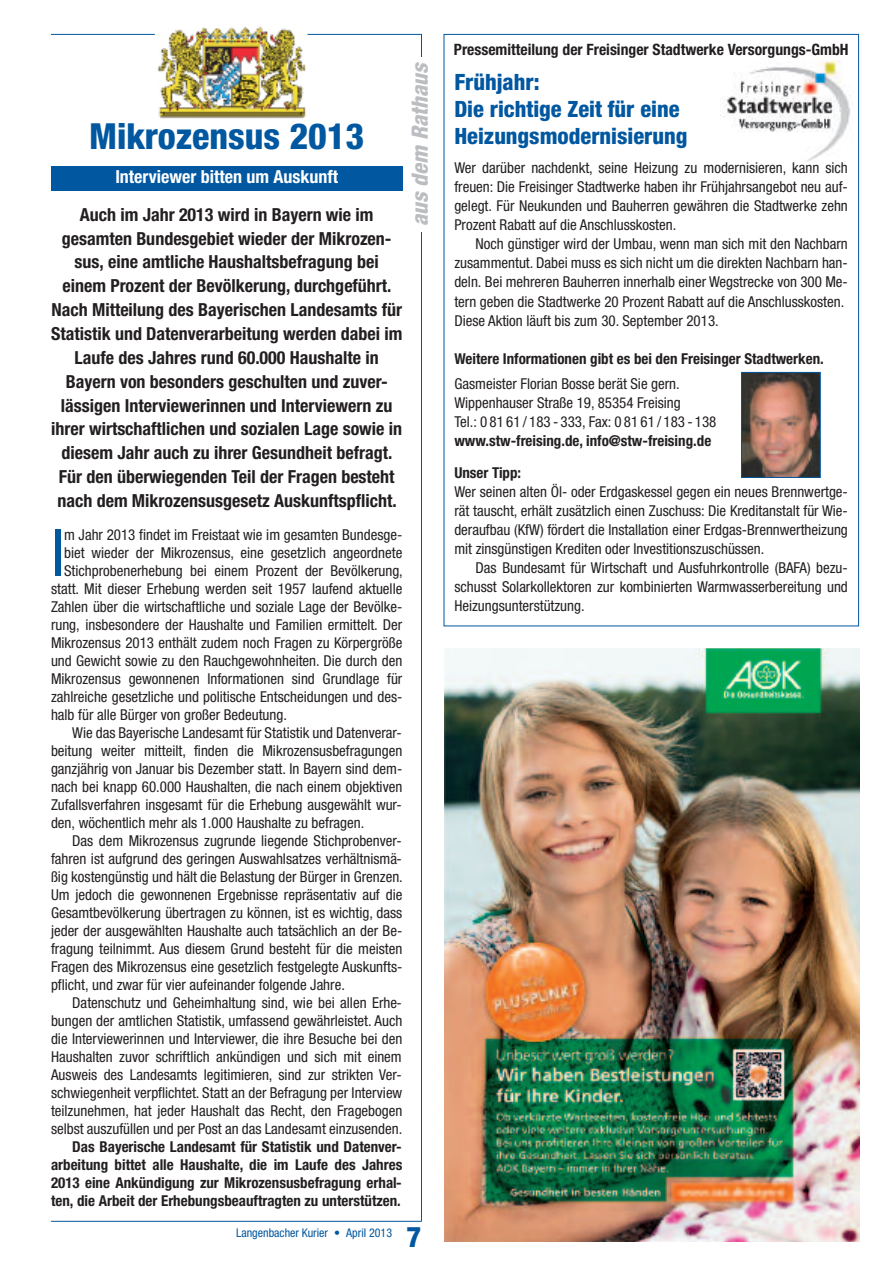
<style>
.page{position:relative;width:893px;height:1263px;background:#fff}
.page>*{position:absolute;margin:0;border:0;box-sizing:border-box;transform-origin:0 0}
.t1{font:condensed 65.4px "Helvetica Neue";color:#0157a0}
.t2{font:800 condensed 36px "Helvetica Neue";color:#0157a0}
.t3{font:800 condensed 28.5px "Helvetica Neue";color:#0157a0}
.t4{font:800 condensed 22.5px/27px "Helvetica Neue";color:#0157a0}
.t5{font:italic 800 condensed 22.5px "Helvetica Neue";color:#bcbdc0}
.t6{font:700 condensed 18px/23.9px "Helvetica Neue";color:#231f20;text-align:center}
.t7{font:700 condensed 18px "Helvetica Neue";color:#fff}
.t8{font:700 condensed 15.6px "Helvetica Neue";color:#231f20}
.t9{font:condensed 15px/19px "Helvetica Neue";color:#231f20;text-align:justify}
.t10{font:700 condensed 15px/18px "Helvetica Neue";color:#231f20}
.t11{font:condensed 12px "Helvetica Neue";color:#0157a0}
</style>
<div class="page">
<hr style="left:421px;top:34px;width:1px;height:1187px;background:#0157a0">
<hr style="left:51px;top:1221px;width:370px;height:1px;background:#0157a0">
<img style="left:445px;top:648px;width:415px;height:594px">
<img style="left:720px;top:61px;width:130px;height:101px">
<img style="left:743px;top:374px;width:76px;height:102px">
<div style="left:741px;top:372px;width:80px;height:106px;border:1px solid #0157a0"></div>
<div style="left:51px;top:167px;width:351px;height:24px;background:#0157a0"></div>
<img style="left:151px;top:26px;width:159px;height:93px">
<hr style="left:308px;top:34px;width:113px;height:1px;background:#0157a0">
<hr style="left:51px;top:34px;width:104px;height:1px;background:#0157a0">
<h2 class="t2" style="left:89px;top:123px;width:277px">Mikrozensus 2013</h2>
<p class="t7" style="left:115px;top:170px;width:224px">Interviewer bitten um Auskunft</p>
<p class="t6" style="left:51px;top:204px;width:353px">Auch im Jahr 2013 wird in Bayern wie im gesamten Bundesgebiet wieder der Mikrozen&shy;sus, eine amtliche Haushaltsbefragung bei einem Prozent der Bevölkerung, durchgeführt.<br>Nach Mitteilung des Bayerischen Landesamts für Statistik und Datenverarbeitung werden dabei im Laufe des Jahres rund 60.000 Haushalte in Bayern von besonders geschulten und zuver&shy;lässigen Interviewerinnen und Interviewern zu ihrer wirtschaftlichen und sozialen Lage sowie in diesem Jahr auch zu ihrer Gesundheit befragt.<br>Für den überwiegenden Teil der Fragen besteht nach dem Mikrozensusgesetz Auskunftspflicht.</p>
<h1 class="t1" style="left:51px;top:529px;width:15px">I</h1>
<p class="t9" style="left:64px;top:526px;width:340px">m Jahr 2013 findet im Freistaat wie im gesamten Bundesge-</p>
<p class="t9" style="left:64px;top:544px;width:340px">biet wieder der Mikrozensus, eine gesetzlich angeordnete</p>
<p class="t9" style="left:64px;top:562px;width:340px">Stichprobenerhebung bei einem Prozent der Bevölkerung,</p>
<p class="t9" style="left:51px;top:580px;width:353px">statt. Mit dieser Erhebung werden seit 1957 laufend aktuelle</p>
<p class="t9" style="left:51px;top:598px;width:353px">Zahlen über die wirtschaftliche und soziale Lage der Bevölke-</p>
<p class="t9" style="left:51px;top:616px;width:353px">rung, insbesondere der Haushalte und Familien ermittelt. Der</p>
<p class="t9" style="left:51px;top:634px;width:353px">Mikrozensus 2013 enthält zudem noch Fragen zu Körpergröße</p>
<p class="t9" style="left:51px;top:652px;width:353px">und Gewicht sowie zu den Rauchgewohnheiten. Die durch den</p>
<p class="t9" style="left:51px;top:670px;width:353px">Mikrozensus gewonnenen Informationen sind Grundlage für</p>
<p class="t9" style="left:51px;top:688px;width:353px">zahlreiche gesetzliche und politische Entscheidungen und des-</p>
<p class="t9" style="left:51px;top:706px;width:237px">halb für alle Bürger von großer Bedeutung.</p>
<p class="t9" style="left:72px;top:724px;width:331px">Wie das Bayerische Landesamt für Statistik und Datenverar-</p>
<p class="t9" style="left:51px;top:742px;width:353px">beitung weiter mitteilt, finden die Mikrozensusbefragungen</p>
<p class="t9" style="left:51px;top:760px;width:353px">ganzjährig von Januar bis Dezember statt. In Bayern sind dem-</p>
<p class="t9" style="left:51px;top:778px;width:353px">nach bei knapp 60.000 Haushalten, die nach einem objektiven</p>
<p class="t9" style="left:51px;top:796px;width:352px">Zufallsverfahren insgesamt für die Erhebung ausgewählt wur-</p>
<p class="t9" style="left:51px;top:814px;width:315px">den, wöchentlich mehr als 1.000 Haushalte zu befragen.</p>
<p class="t9" style="left:72px;top:832px;width:331px">Das dem Mikrozensus zugrunde liegende Stichprobenver-</p>
<p class="t9" style="left:51px;top:850px;width:352px">fahren ist aufgrund des geringen Auswahlsatzes verhältnismä-</p>
<p class="t9" style="left:51px;top:868px;width:353px">ßig kostengünstig und hält die Belastung der Bürger in Grenzen.</p>
<p class="t9" style="left:51px;top:886px;width:353px">Um jedoch die gewonnenen Ergebnisse repräsentativ auf die</p>
<p class="t9" style="left:51px;top:904px;width:353px">Gesamtbevölkerung übertragen zu können, ist es wichtig, dass</p>
<p class="t9" style="left:51px;top:922px;width:353px">jeder der ausgewählten Haushalte auch tatsächlich an der Be-</p>
<p class="t9" style="left:51px;top:940px;width:353px">fragung teilnimmt. Aus diesem Grund besteht für die meisten</p>
<p class="t9" style="left:51px;top:958px;width:353px">Fragen des Mikrozensus eine gesetzlich festgelegte Auskunfts-</p>
<p class="t9" style="left:51px;top:976px;width:295px">pflicht, und zwar für vier aufeinander folgende Jahre.</p>
<p class="t9" style="left:72px;top:994px;width:331px">Datenschutz und Geheimhaltung sind, wie bei allen Erhe-</p>
<p class="t9" style="left:51px;top:1012px;width:353px">bungen der amtlichen Statistik, umfassend gewährleistet. Auch</p>
<p class="t9" style="left:51px;top:1030px;width:353px">die Interviewerinnen und Interviewer, die ihre Besuche bei den</p>
<p class="t9" style="left:51px;top:1048px;width:352px">Haushalten zuvor schriftlich ankündigen und sich mit einem</p>
<p class="t9" style="left:51px;top:1066px;width:352px">Ausweis des Landesamts legitimieren, sind zur strikten Ver-</p>
<p class="t9" style="left:51px;top:1084px;width:353px">schwiegenheit verpflichtet. Statt an der Befragung per Interview</p>
<p class="t9" style="left:51px;top:1102px;width:353px">teilzunehmen, hat jeder Haushalt das Recht, den Fragebogen</p>
<p class="t9" style="left:51px;top:1120px;width:353px">selbst auszufüllen und per Post an das Landesamt einzusenden.</p>
<p class="t10" style="left:51px;top:1139px;width:353px;text-align:justify;text-indent:21px">Das Bayerische Landesamt für Statistik und Datenver&shy;arbeitung bittet alle Haushalte, die im Laufe des Jahres 2013 eine Ankündigung zur Mikrozensusbefragung erhal&shy;ten, die Arbeit der Erhebungsbeauftragten zu unterstützen.</p>
<h3 class="t5" style="left:412px;top:226px;width:166px;rotate:-90deg">aus dem Rathaus</h3>
<p class="t11" style="left:236px;top:1228px;width:158px">Langenbacher Kurier • April 2013</p>
<h3 class="t3" style="left:406px;top:1227px;width:16px">7</h3>
<p class="t8" style="left:454px;top:44px;width:396px">Pressemitteilung der Freisinger Stadtwerke Versorgungs-GmbH</p>
<h3 class="t4" style="left:454px;top:70px;width:235px">Frühjahr:<br>Die richtige Zeit für eine<br>Heizungsmodernisierung</h3>
<p class="t9" style="left:454px;top:160px;width:395px">Wer darüber nachdenkt, seine Heizung zu modernisieren, kann sich freuen: Die Freisinger Stadtwerke haben ihr Frühjahrsangebot neu auf&shy;gelegt. Für Neukunden und Bauherren gewähren die Stadtwerke zehn Prozent Rabatt auf die Anschlusskosten.</p>
<p class="t9" style="left:454px;top:236px;width:395px;text-align:left;text-indent:21px">Noch günstiger wird der Umbau, wenn man sich mit den Nachbarn zusammentut. Dabei muss es sich nicht um die direkten Nachbarn han&shy;deln. Bei mehreren Bauherren innerhalb einer Wegstrecke von 300 Me&shy;tern geben die Stadtwerke 20 Prozent Rabatt auf die Anschlusskosten.<br>Diese Aktion läuft bis zum 30. September 2013.</p>
<p class="t10" style="left:454px;top:351px;width:371px">Weitere Informationen gibt es bei den Freisinger Stadtwerken.</p>
<p class="t9" style="left:454px;top:375px;width:264px;text-align:left">Gasmeister Florian Bosse berät Sie gern.<br>Wippenhauser Straße 19, 85354 Freising<br>Tel.: 0 81 61 / 183 - 333, Fax: 0 81 61 / 183 - 138</p>
<p class="t10" style="left:454px;top:426px;width:258px;line-height:32.1px">www.stw-freising.de, info@stw-freising.de<br>Unser Tipp:</p>
<p class="t9" style="left:454px;top:483px;width:395px">Wer seinen alten Öl- oder Erdgaskessel gegen ein neues Brennwertge&shy;rät tauscht, erhält zusätzlich einen Zuschuss: Die Kreditanstalt für Wie&shy;deraufbau (KfW) fördert die Installation einer Erdgas-Brennwertheizung mit zinsgünstigen Krediten oder Investitionszuschüssen.</p>
<p class="t9" style="left:454px;top:560px;width:395px;text-indent:21px">Das Bundesamt für Wirtschaft und Ausfuhrkontrolle (BAFA) bezu&shy;schusst Solarkollektoren zur kombinierten Warmwasserbereitung und Heizungsunterstützung.</p>
</div>
